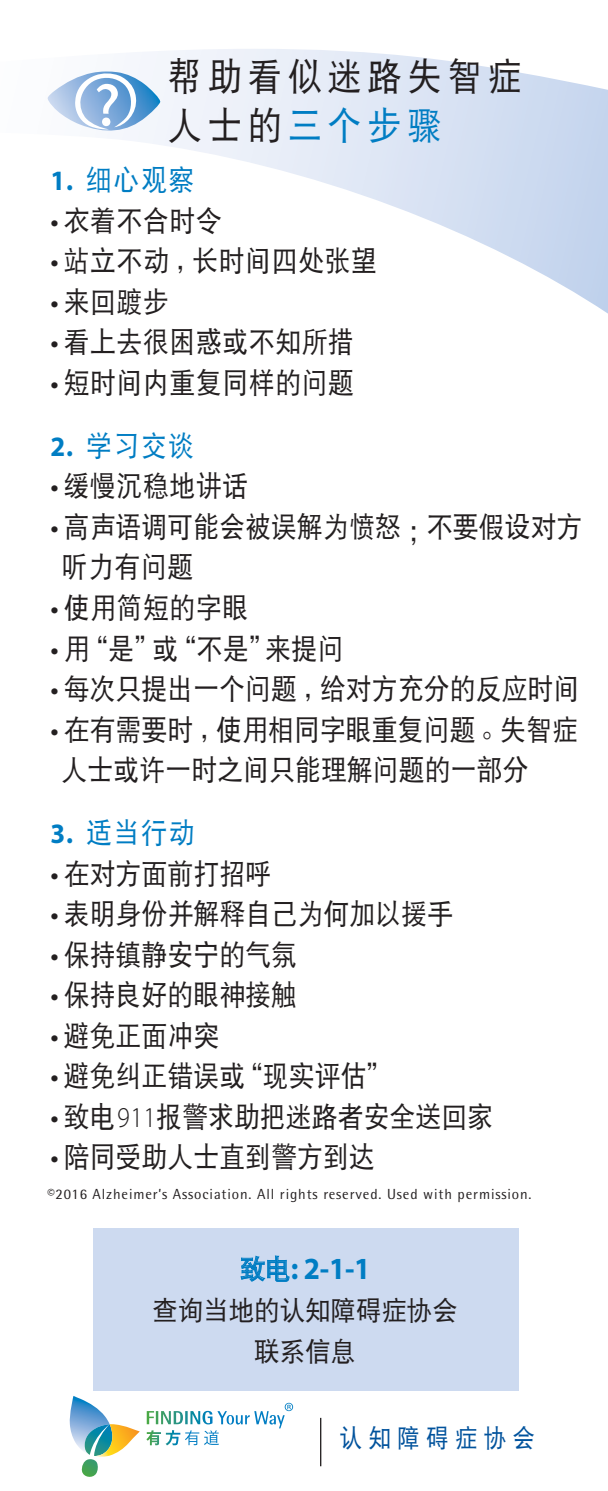
<style>
.page{position:relative;width:608px;height:1491px;background:#fff}
.page>*{position:absolute;margin:0;border:0;box-sizing:border-box;transform-origin:0 0}
.t1{font:38.25px/49.5px "DF Hei GB5 Std W5";letter-spacing:.16em;color:#231f20;scale:.9 1}
.t2{font:700 30.82px "Myriad Pro";color:#007dc3;scale:.95 1}
.t3{font:28.8px/40.5px "DF Hei GB5 Std W5";color:#231f20;scale:.9 1}
.t4{font:28.8px "DF Hei GB5 Std W5";letter-spacing:.02em;color:#231f20;scale:.9 1}
.t5{font:28.8px "DF Hei GB5 Std W5";letter-spacing:.06em;color:#007dc3;scale:.9 1}
.t6{font:27px/41.2px "DF Hei GB5 Std W5";letter-spacing:-.01em;color:#231f20;text-align:center;scale:.95 1}
.t7{font:25.43px "DF Hei GB5 Std W5";letter-spacing:.26em;color:#00529c;scale:.9 1}
.t8{font:14.62px "Rotis Semi Sans";letter-spacing:.06em;color:#231f20}
.s1{color:#007dc3}
.s2{font-family:"Myriad Pro";font-weight:700;font-size:28.12px}
.s3{font-family:"Myriad Pro";font-size:29.25px}
.s4{font-family:"Myriad Pro";font-weight:300}
.s5{font-family:"DF Hei GB5 Std W5";font-weight:400;font-size:27px}
</style>
<div class="page">
<svg style="left:47px;top:49px;width:561px;height:265px"></svg>
<svg style="left:48px;top:71px;width:113px;height:63px"></svg>
<div style="left:102px;top:118px;width:8px;height:8px;background:#fff;border-radius:50%"></div>
<div style="left:93px;top:1228px;width:426px;height:162px;background:#cddaf0"></div>
<svg style="left:240px;top:1255px;width:49px;height:26px"></svg>
<hr style="left:320px;top:1417px;width:1px;height:49px;background:#231f20">
<svg style="left:69px;top:1396px;width:71px;height:81px"></svg>
<svg style="left:146px;top:1402px;width:147px;height:43px"></svg>
<h1 class="t1" style="left:168px;top:50px;width:395px">幫助看似迷路失智症人士的<span class="s1">三個步驟</span></h1>
<p class="t5" style="left:50px;top:164px;width:162px"><span class="s2">1.</span> 細心觀察</p>
<p class="t3" style="left:50px;top:200px;width:192px"><span class="s3">•</span> 衣著不合時令</p>
<p class="t4" style="left:50px;top:245px;width:364px"><span class="s3">•</span> 站立不動，長時間四處張望</p>
<p class="t3" style="left:50px;top:281px;width:133px"><span class="s3">•</span> 來回踱步</p>
<p class="t4" style="left:50px;top:326px;width:339px"><span class="s3">•</span> 看上去很困惑或不知所措</p>
<p class="t4" style="left:50px;top:367px;width:339px"><span class="s3">•</span> 短時間內重複同樣的問題</p>
<p class="t5" style="left:50px;top:430px;width:162px"><span class="s2">2.</span> 學習交談</p>
<p class="t4" style="left:50px;top:470px;width:221px"><span class="s3">•</span> 緩慢沉穩地講話</p>
<p class="t3" style="left:62px;top:506px;width:580px;text-indent:-11px"><span class="s3">•</span> 高聲語調可能會被誤解為憤怒；不要假設對方聽力有問題</p>
<p class="t4" style="left:50px;top:592px;width:221px"><span class="s3">•</span> 使用簡短的字眼</p>
<p class="t3" style="left:50px;top:627px;width:327px"><span class="s3">•</span> 用“是”或“不是”來提問</p>
<p class="t3" style="left:50px;top:668px;width:589px"><span class="s3">•</span> 每次只提出一個問題，給對方充分的反應時間</p>
<p class="t3" style="left:62px;top:708px;width:575px;text-indent:-11px"><span class="s3">•</span> 在有需要時，使用相同字眼重複問題。失智症人士或許一時之間只能理解問題的一部分</p>
<p class="t5" style="left:50px;top:817px;width:162px"><span class="s2">3.</span> 適當行動</p>
<p class="t3" style="left:50px;top:852px;width:247px"><span class="s3">•</span> 在對方面前打招呼</p>
<p class="t3" style="left:50px;top:893px;width:449px"><span class="s3">•</span> 表明身份並解釋自己為何加以援手</p>
<p class="t3" style="left:50px;top:933px;width:275px"><span class="s3">•</span> 保持鎮靜安寧的氣氛</p>
<p class="t3" style="left:50px;top:974px;width:275px"><span class="s3">•</span> 保持良好的眼神接觸</p>
<p class="t3" style="left:50px;top:1014px;width:189px"><span class="s3">•</span> 避免正面衝突</p>
<p class="t3" style="left:50px;top:1055px;width:381px"><span class="s3">•</span> 避免糾正錯誤或“現實評估”</p>
<p class="t3" style="left:50px;top:1095px;width:493px"><span class="s3">•</span> 致電<span class="s4">911</span>報警求助把迷路者安全送回家</p>
<p class="t3" style="left:50px;top:1136px;width:362px"><span class="s3">•</span> 陪同受助人士直到警方到達</p>
<p class="t8" style="left:47px;top:1185px;width:485px">©2016 Alzheimer’s Association. All rights reserved. Used with permission.</p>
<p class="t2" style="left:240px;top:1248px;width:139px"><span class="s5">致電</span>: 2-1-1</p>
<p class="t6" style="left:152px;top:1288px;width:323px">查詢當地的認知障礙症協會聯係信息</p>
<p class="t7" style="left:339px;top:1424px;width:219px">認知障礙症協會</p>
</div>
